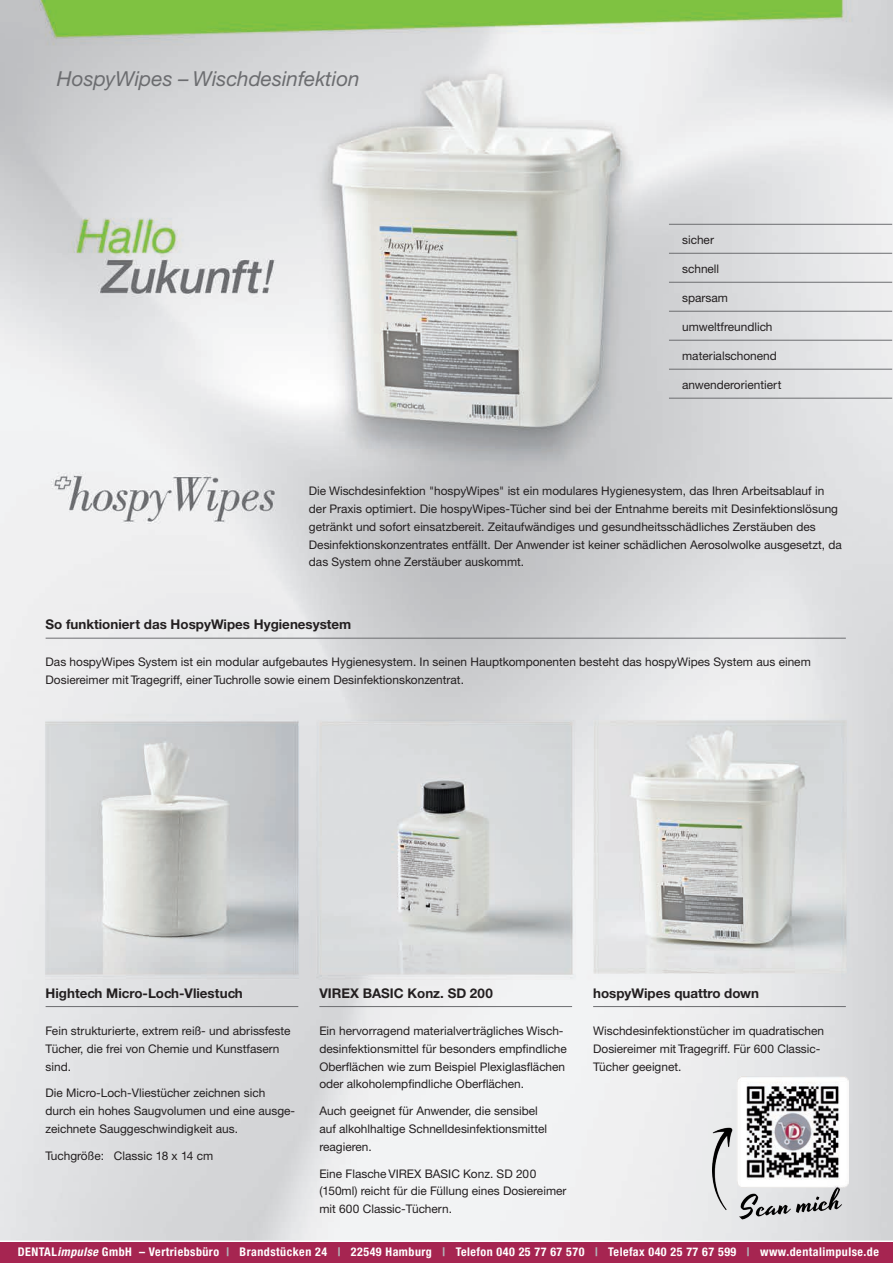
<style>
.page{position:relative;width:893px;height:1263px;background:#fff}
.page>*{position:absolute;margin:0;border:0;box-sizing:border-box;transform-origin:0 0}
.t1{font:italic 20.7px "Helvetica Neue CE";color:#6c6d70}
.t2{font:700 13.35px "Helvetica Neue CE";color:#231f20}
.t3{font:700 condensed 12px "Helvetica Neue LT";letter-spacing:.04em;color:#fff}
.t4{font:11.85px/17.9px "Helvetica Neue CE";color:#231f20}
.s1{font-style:italic}
.s2{color:#b2b7bb}
</style>
<div class="page">
<img style="left:0;top:0;width:892px;height:1240px">
<hr style="left:46px;top:1006px;width:252px;height:1px;background:#6c6d70">
<hr style="left:46px;top:638px;width:800px;height:1px;background:#6c6d70">
<hr style="left:669px;top:224px;width:223px;height:1px;background:#6c6d70">
<hr style="left:669px;top:253px;width:223px;height:1px;background:#6c6d70">
<hr style="left:669px;top:282px;width:223px;height:1px;background:#6c6d70">
<hr style="left:669px;top:311px;width:223px;height:1px;background:#6c6d70">
<hr style="left:669px;top:340px;width:223px;height:1px;background:#6c6d70">
<hr style="left:669px;top:369px;width:223px;height:1px;background:#6c6d70">
<hr style="left:669px;top:398px;width:223px;height:1px;background:#6c6d70">
<hr style="left:319px;top:1006px;width:253px;height:1px;background:#6c6d70">
<hr style="left:593px;top:1006px;width:253px;height:1px;background:#6c6d70">
<div style="left:0;top:1242px;width:893px;height:21px;background:#a62551"></div>
<img style="left:712px;top:1076px;width:136px;height:157px">
<h1 class="t1" style="left:57px;top:66px;width:304px">HospyWipes – Wischdesinfektion</h1>
<p class="t4" style="left:682px;top:231px;width:33px">sicher</p>
<p class="t4" style="left:682px;top:260px;width:39px">schnell</p>
<p class="t4" style="left:682px;top:289px;width:47px">sparsam</p>
<p class="t4" style="left:682px;top:318px;width:92px">umweltfreundlich</p>
<p class="t4" style="left:682px;top:347px;width:96px">materialschonend</p>
<p class="t4" style="left:682px;top:376px;width:101px">anwenderorientiert</p>
<p class="t4" style="left:309px;top:482px;width:534px">Die Wischdesinfektion "hospyWipes" ist ein modulares Hygienesystem, das Ihren Arbeitsablauf in der Praxis optimiert. Die hospyWipes-Tücher sind bei der Entnahme bereits mit Desinfektionslösung getränkt und sofort einsatzbereit. Zeitaufwändiges und gesundheitsschädliches Zerstäuben des Desinfektionskonzentrates entfällt. Der Anwender ist keiner schädlichen Aerosolwolke ausgesetzt, da das System ohne Zerstäuber auskommt.</p>
<p class="t2" style="left:46px;top:616px;width:307px">So funktioniert das HospyWipes Hygienesystem</p>
<p class="t4" style="left:46px;top:653px;width:767px">Das hospyWipes System ist ein modular aufgebautes Hygienesystem. In seinen Hauptkomponenten besteht das hospyWipes System aus einem<br>Dosiereimer mit Tragegriff, einer Tuchrolle sowie einem Desinfektionskonzentrat.</p>
<p class="t2" style="left:46px;top:985px;width:199px">Hightech Micro-Loch-Vliestuch</p>
<p class="t4" style="left:46px;top:1022px;width:247px">Fein strukturierte, extrem reiß- und abrissfeste<br>Tücher, die frei von Chemie und Kunstfasern sind.</p>
<p class="t4" style="left:46px;top:1084px;width:251px">Die Micro-Loch-Vliestücher zeichnen sich durch ein hohes Saugvolumen und eine ausge&shy;zeichnete Sauggeschwindigkeit aus.</p>
<p class="t4" style="left:46px;top:1147px;width:169px">Tuchgröße: Classic 18 x 14 cm</p>
<p class="t2" style="left:319px;top:985px;width:175px">VIREX BASIC Konz. SD 200</p>
<p class="t4" style="left:319px;top:1022px;width:249px">Ein hervorragend materialverträgliches Wisch&shy;desinfektionsmittel für besonders empfindliche Oberflächen wie zum Beispiel Plexiglasflächen oder alkoholempfindliche Oberflächen.</p>
<p class="t4" style="left:319px;top:1102px;width:229px">Auch geeignet für Anwender, die sensibel auf alkohlhaltige Schnelldesinfektionsmittel reagieren.</p>
<p class="t4" style="left:319px;top:1164px;width:249px">Eine Flasche VIREX BASIC Konz. SD 200 (150ml) reicht für die Füllung eines Dosiereimer mit 600 Classic-Tüchern.</p>
<p class="t2" style="left:593px;top:985px;width:167px">hospyWipes quattro down</p>
<p class="t4" style="left:593px;top:1022px;width:233px">Wischdesinfektionstücher im quadratischen<br>Dosiereimer mit Tragegriff. Für 600 Classic-<br>Tücher geeignet.</p>
<p class="t3" style="left:18px;top:1244px;width:863px">DENTAL<span class="s1">impulse</span> GmbH – Vertriebsbüro <span class="s2">|</span> Brandstücken 24 <span class="s2">|</span> 22549 Hamburg <span class="s2">|</span> Telefon 040 25 77 67 570 <span class="s2">|</span> Telefax 040 25 77 67 599 <span class="s2">|</span> www.dentalimpulse.de</p>
</div>
